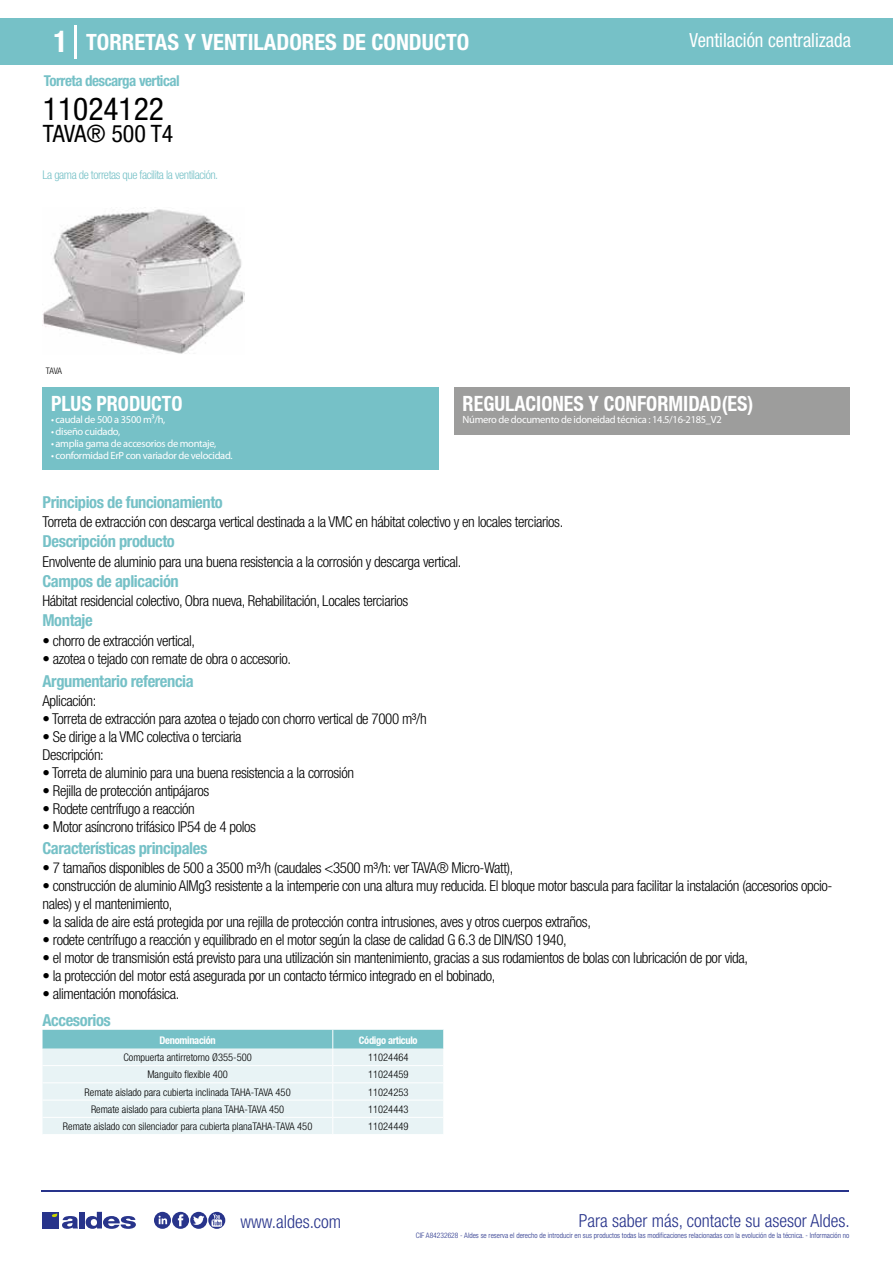
<style>
.page{position:relative;width:893px;height:1263px;background:#fff}
.page>*{position:absolute;margin:0;border:0;box-sizing:border-box;transform-origin:0 0}
.t1{font:condensed 31.5px "Helvetica Neue LT Std";color:#000}
.t2{font:condensed 24px "Helvetica Neue LT Std";letter-spacing:-.01em;color:#000}
.t3{font:700 condensed 22.5px "Helvetica Neue LT Std";color:#fff}
.t4{font:700 condensed 21px "Helvetica Neue";color:#fff;scale:.95 1}
.t5{font:condensed 19.5px "Helvetica Neue LT Std";color:#fff;scale:.95 1}
.t6{font:300 condensed 18px "Helvetica Neue";color:#28348b}
.t7{font:700 condensed 16.5px "Helvetica Neue LT Std";letter-spacing:-.025em;color:#76c1c7}
.t8{font:300 condensed 15px/18px "Helvetica Neue LT Std";letter-spacing:-.025em;color:#000}
.t9{font:700 condensed 15px "Helvetica Neue LT Std";letter-spacing:-.035em;color:#76c1c7}
.t10{font:300 condensed 12px "Helvetica Neue LT Std";letter-spacing:-.035em;color:#76c1c7}
.t11{font:300 condensed 10.5px "Helvetica Neue";color:#000}
.t12{font:10.5px "Myriad Pro";letter-spacing:-.03em;color:#fff}
.t13{font:700 condensed 10.5px "Helvetica Neue";letter-spacing:-.03em;color:#fff}
.t14{font:300 condensed 9px "Helvetica Neue";color:#000}
.t15{font:300 condensed 7.5px "Helvetica Neue";color:#28348b}
.s1{font-size:30px}
</style>
<div class="page">
<div style="left:0;top:18px;width:893px;height:46px;background:#76c1c7"></div>
<div style="left:454px;top:387px;width:396px;height:48px;background:#9d9d9c"></div>
<div style="left:43px;top:387px;width:396px;height:83px;background:#76c1c7"></div>
<hr style="left:74px;top:25px;width:2px;height:33px;background:#fff">
<svg style="left:43px;top:209px;width:201px;height:145px"></svg>
<svg style="left:43px;top:1030px;width:401px;height:104px;background:#d4eaed"></svg>
<hr style="left:41px;top:1190px;width:808px;height:1px;background:#28348b">
<svg style="left:154px;top:1212px;width:71px;height:17px"></svg>
<div style="left:42px;top:1212px;width:17px;height:16px;background:#28348b"></div>
<div style="left:79px;top:1212px;width:5px;height:16px;background:#28348b"></div>
<svg style="left:86px;top:1212px;width:50px;height:17px"></svg>
<svg style="left:52px;top:1213px;width:26px;height:16px"></svg>
<h3 class="t3" style="left:54px;top:28px;width:417px"><span class="s1">1</span> TORRETAS Y VENTILADORES DE CONDUCTO</h3>
<h3 class="t5" style="left:689px;top:29px;width:172px">Ventilación centralizada</h3>
<p class="t9" style="left:44px;top:71px;width:137px">Torreta descarga vertical</p>
<h1 class="t1" style="left:43px;top:91px;width:122px">11024122</h1>
<h2 class="t2" style="left:43px;top:120px;width:132px">TAVA® 500 T4</h2>
<p class="t10" style="left:43px;top:167px;width:177px">La gama de torretas que facilita la ventilación.</p>
<p class="t14" style="left:46px;top:365px;width:18px">TAVA</p>
<h3 class="t4" style="left:51px;top:391px;width:140px">PLUS PRODUCTO</h3>
<p class="t12" style="left:51px;top:413px;width:116px">• caudal de 500 a 3500 m³/h,</p>
<p class="t12" style="left:51px;top:425px;width:71px">• diseño cuidado,</p>
<p class="t12" style="left:51px;top:437px;width:167px">• amplia gama de accesorios de montaje,</p>
<p class="t12" style="left:51px;top:449px;width:183px">• conformidad ErP con variador de velocidad.</p>
<h3 class="t4" style="left:463px;top:391px;width:308px">REGULACIONES Y CONFORMIDAD(ES)</h3>
<p class="t12" style="left:463px;top:413px;width:261px">Número de documento de idoneidad técnica : 14.5/16-2185_V2</p>
<p class="t7" style="left:43px;top:492px;width:182px">Principios de funcionamiento</p>
<p class="t7" style="left:43px;top:531px;width:134px">Descripción producto</p>
<p class="t7" style="left:43px;top:571px;width:138px">Campos de aplicación</p>
<p class="t7" style="left:43px;top:610px;width:52px">Montaje</p>
<p class="t8" style="left:43px;top:513px;width:522px">Torreta de extracción con descarga vertical destinada a la VMC en hábitat colectivo y en locales terciarios.</p>
<p class="t8" style="left:43px;top:552px;width:420px">Envolvente de aluminio para una buena resistencia a la corrosión y descarga vertical.</p>
<p class="t8" style="left:43px;top:592px;width:367px">Hábitat residencial colectivo, Obra nueva, Rehabilitación, Locales terciarios</p>
<p class="t8" style="left:43px;top:631px;width:154px">• chorro de extracción vertical,</p>
<p class="t8" style="left:43px;top:649px;width:250px">• azotea o tejado con remate de obra o accesorio.</p>
<p class="t7" style="left:43px;top:671px;width:153px">Argumentario referencia</p>
<p class="t8" style="left:43px;top:692px;width:55px">Aplicación:</p>
<p class="t8" style="left:43px;top:710px;width:386px">• Torreta de extracción para azotea o tejado con chorro vertical de 7000 m³/h</p>
<p class="t8" style="left:43px;top:728px;width:201px">• Se dirige a la VMC colectiva o terciaria<br>Descripción:</p>
<p class="t8" style="left:43px;top:764px;width:313px">• Torreta de aluminio para una buena resistencia a la corrosión</p>
<p class="t8" style="left:43px;top:782px;width:168px">• Rejilla de protección antipájaros</p>
<p class="t8" style="left:43px;top:800px;width:154px">• Rodete centrífugo a reacción</p>
<p class="t8" style="left:43px;top:818px;width:215px">• Motor asíncrono trifásico IP54 de 4 polos</p>
<p class="t7" style="left:43px;top:838px;width:166px">Características principales</p>
<p class="t8" style="left:43px;top:859px;width:472px">• 7 tamaños disponibles de 500 a 3500 m³/h (caudales &lt;3500 m³/h: ver TAVA® Micro-Watt),</p>
<p class="t8" style="left:43px;top:877px;width:792px">• construcción de aluminio AlMg3 resistente a la intemperie con una altura muy reducida. El bloque motor bascula para facilitar la instalación (accesorios opcio&shy;nales) y el mantenimiento,</p>
<p class="t8" style="left:43px;top:913px;width:550px">• la salida de aire está protegida por una rejilla de protección contra intrusiones, aves y otros cuerpos extraños,</p>
<p class="t8" style="left:43px;top:931px;width:526px">• rodete centrífugo a reacción y equilibrado en el motor según la clase de calidad G 6.3 de DIN/ISO 1940,</p>
<p class="t8" style="left:43px;top:949px;width:707px">• el motor de transmisión está previsto para una utilización sin mantenimiento, gracias a sus rodamientos de bolas con lubricación de por vida,</p>
<p class="t8" style="left:43px;top:967px;width:454px">• la protección del motor está asegurada por un contacto térmico integrado en el bobinado,</p>
<p class="t8" style="left:43px;top:985px;width:138px">• alimentación monofásica.</p>
<p class="t7" style="left:43px;top:1010px;width:70px">Accesorios</p>
<p class="t13" style="left:160px;top:1034px;width:58px">Denominación</p>
<p class="t13" style="left:359px;top:1034px;width:60px">Código articulo</p>
<p class="t11" style="left:123px;top:1051px;width:130px">Compuerta antirretorno Ø355-500</p>
<p class="t11" style="left:368px;top:1051px;width:42px">11024464</p>
<p class="t11" style="left:147px;top:1069px;width:82px">Manguito flexible 400</p>
<p class="t11" style="left:368px;top:1069px;width:42px">11024459</p>
<p class="t11" style="left:85px;top:1086px;width:208px">Remate aislado para cubierta inclinada TAHA-TAVA 450</p>
<p class="t11" style="left:368px;top:1086px;width:42px">11024253</p>
<p class="t11" style="left:91px;top:1103px;width:195px">Remate aislado para cubierta plana TAHA-TAVA 450</p>
<p class="t11" style="left:368px;top:1103px;width:42px">11024443</p>
<p class="t11" style="left:63px;top:1120px;width:251px">Remate aislado con silenciador para cubierta planaTAHA-TAVA 450</p>
<p class="t11" style="left:368px;top:1120px;width:42px">11024449</p>
<p class="t6" style="left:240px;top:1211px;width:102px">www.aldes.com</p>
<p class="t6" style="left:579px;top:1211px;width:272px">Para saber más, contacte su asesor Aldes.</p>
<p class="t15" style="left:416px;top:1230px;width:435px">CIF A84232628 - Aldes se reserva el derecho de introducir en sus productos todas las modificaciones relacionadas con la evolución de la técnica. - Información no</p>
</div>
